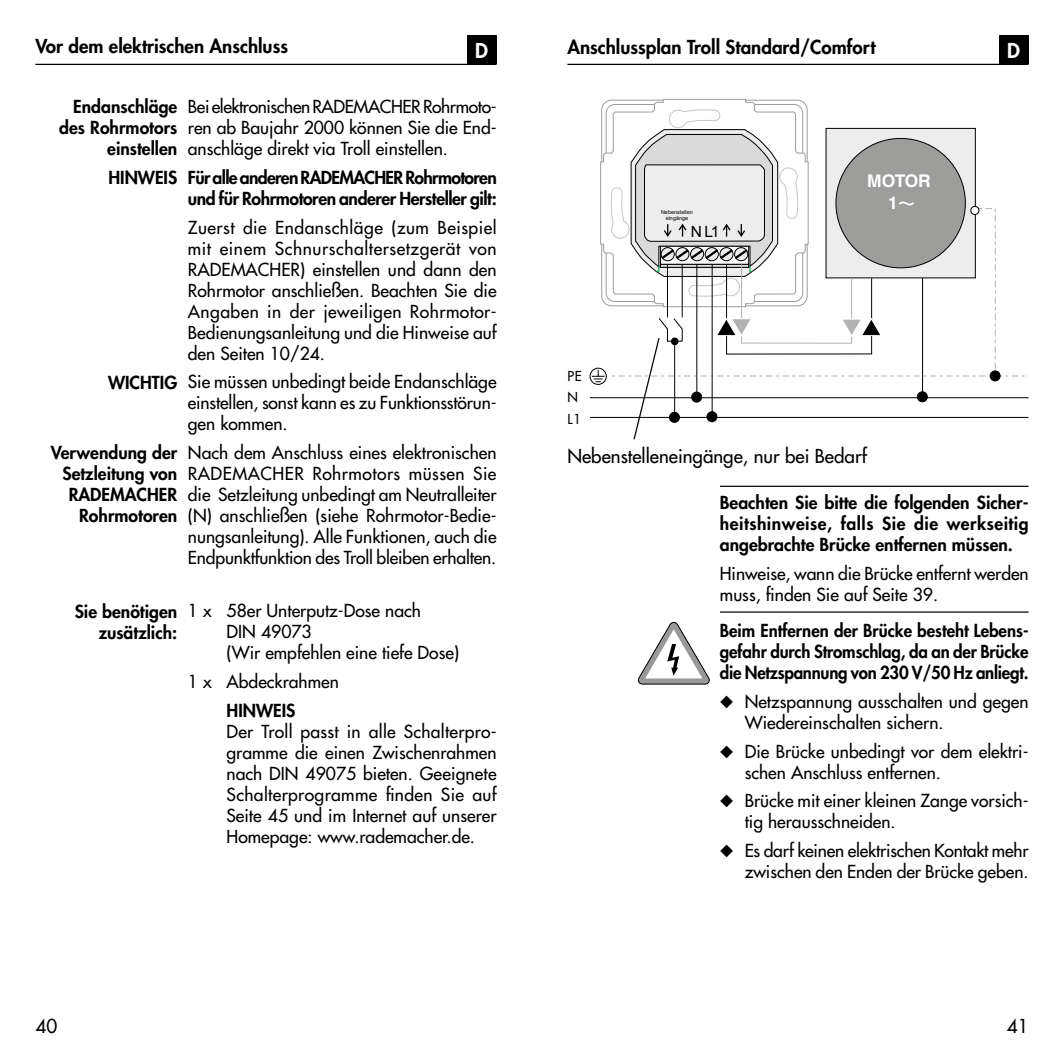
<style>
.page{position:relative;width:1064px;height:1049px;background:#fff}
.page>*{position:absolute;margin:0;border:0;box-sizing:border-box;transform-origin:0 0}
.t1{font:800 20px "Futura";color:#fff}
.t2{font:800 18.75px "Futura";color:#000}
.t3{font:18.75px "Futura";color:#000}
.t4{font:17.5px/21px "Futura";color:#000;text-align:justify}
.t5{font:800 17.5px/21px "Futura";color:#000;text-align:right}
.t6{font:800 17.5px/21px "Futura";color:#000;text-align:justify;scale:.96 1}
.t7{font:800 17.5px/21px "Futura";letter-spacing:-.025em;color:#000}
.t8{font:700 17.5px/22px "Helvetica";letter-spacing:-.02em;color:#fff}
.t9{font:15.5px "Arial";color:#000}
.t10{font:13.25px/21.5px "Futura";color:#000}
.t11{font:5.5px/6px "Arial";color:#000;text-align:center}
</style>
<div class="page">
<hr style="left:567px;top:64px;width:461px;height:1px;background:#000">
<hr style="left:35px;top:64px;width:461px;height:1px;background:#000">
<div style="left:467px;top:35px;width:29px;height:29px;background:#000"></div>
<div style="left:998px;top:35px;width:30px;height:29px;background:#000"></div>
<hr style="left:589px;top:397px;width:439px;height:1px;background:#000">
<hr style="left:589px;top:417px;width:439px;height:1px;background:#000">
<hr style="left:719px;top:486px;width:309px;height:1px;background:#000">
<svg style="left:637px;top:621px;width:73px;height:64px"></svg>
<hr style="left:719px;top:611px;width:309px;height:2px;background:#000">
<svg style="left:589px;top:99px;width:438px;height:341px"></svg>
<p class="t2" style="left:35px;top:33px;width:254px">Vor dem elektrischen Anschluss</p>
<p class="t2" style="left:567px;top:35px;width:309px">Anschlussplan Troll Standard/Comfort</p>
<p class="t1" style="left:475px;top:37px;width:14px">D</p>
<p class="t1" style="left:1006px;top:37px;width:14px">D</p>
<p class="t5" style="left:59px;top:96px;width:119px">Endanschläge des Rohrmotors einstellen</p>
<p class="t5" style="left:108px;top:167px;width:70px">HINWEIS</p>
<p class="t5" style="left:108px;top:371px;width:71px">WICHTIG</p>
<p class="t5" style="left:51px;top:442px;width:128px">Verwendung der<br>Setzleitung von<br>RADEMACHER<br>Rohrmotoren</p>
<p class="t4" style="left:188px;top:96px;width:310px">Bei elektronischen RADEMACHER Rohrmoto&shy;ren ab Baujahr 2000 können Sie die End&shy;anschläge direkt via Troll einstellen.</p>
<p class="t7" style="left:188px;top:167px;width:310px">Für alle anderen RADEMACHER Rohrmotoren und für Rohrmotoren anderer Hersteller gilt:</p>
<p class="t4" style="left:188px;top:217px;width:310px">Zuerst die Endanschläge (zum Beispiel mit einem Schnurschaltersetzgerät von RADEMACHER) einstellen und dann den Rohrmotor anschließen. Beachten Sie die Angaben in der jeweiligen Rohrmotor-Bedienungsanleitung und die Hinweise auf den Seiten 10/24.</p>
<p class="t4" style="left:188px;top:371px;width:310px">Sie müssen unbedingt beide Endanschläge einstellen, sonst kann es zu Funktionsstörun&shy;gen kommen.</p>
<p class="t4" style="left:188px;top:442px;width:310px">Nach dem Anschluss eines elektronischen RADEMACHER Rohrmotors müssen Sie die Setzleitung unbedingt am Neutralleiter (N) anschließen (siehe Rohrmotor-Bedie&shy;nungsanleitung). Alle Funktionen, auch die Endpunktfunktion des Troll bleiben erhalten.</p>
<p class="t5" style="left:75px;top:600px;width:104px">Sie benötigen zusätzlich:</p>
<p class="t4" style="left:226px;top:600px;width:234px;text-align:left;text-indent:-39px">1 x 58er Unterputz-Dose nach<br>DIN 49073<br>(Wir empfehlen eine tiefe Dose)</p>
<p class="t4" style="left:188px;top:671px;width:152px">1 x Abdeckrahmen</p>
<p class="t5" style="left:226px;top:699px;width:70px">HINWEIS</p>
<p class="t4" style="left:226px;top:720px;width:271px">Der Troll passt in alle Schalterpro&shy;gramme die einen Zwischenrahmen nach DIN 49075 bieten. Geeignete Schalterprogramme finden Sie auf Seite 45 und im Internet auf unserer Homepage: www.rademacher.de.</p>
<p class="t10" style="left:567px;top:365px;width:16px">PE<br>N<br>L1</p>
<p class="t11" style="left:660px;top:209px;width:33px">Nebenstellen eingänge</p>
<p class="t9" style="left:690px;top:225px;width:30px">NL1</p>
<p class="t8" style="left:887px;top:170px;width:44px;text-indent:-21px">MOTOR<br>1</p>
<p class="t3" style="left:567px;top:443px;width:301px">Nebenstelleneingänge, nur bei Bedarf</p>
<p class="t5" style="left:719px;top:492px;width:310px;text-align:justify">Beachten Sie bitte die folgenden Sicher&shy;heitshinweise, falls Sie die werkseitig angebrachte Brücke entfernen müssen.</p>
<p class="t4" style="left:719px;top:563px;width:310px">Hinweise, wann die Brücke entfernt werden muss, finden Sie auf Seite 39.</p>
<p class="t6" style="left:719px;top:620px;width:323px">Beim Entfernen der Brücke besteht Lebens&shy;gefahr durch Stromschlag, da an der Brücke die Netzspannung von 230 V/50 Hz anliegt.</p>
<p class="t4" style="left:744px;top:691px;width:285px;text-indent:-25px">◆ Netzspannung ausschalten und gegen<br>Wiedereinschalten sichern.</p>
<p class="t4" style="left:744px;top:740px;width:285px;text-indent:-25px">◆ Die Brücke unbedingt vor dem elektri&shy;schen Anschluss entfernen.</p>
<p class="t4" style="left:744px;top:790px;width:285px;text-indent:-25px">◆ Brücke mit einer kleinen Zange vorsich&shy;tig herausschneiden.</p>
<p class="t4" style="left:719px;top:840px;width:310px;text-align:right">◆ Es darf keinen elektrischen Kontakt mehr zwischen den Enden der Brücke geben.</p>
<p class="t3" style="left:35px;top:1014px;width:23px">40</p>
<p class="t3" style="left:1006px;top:1014px;width:23px">41</p>
</div>
